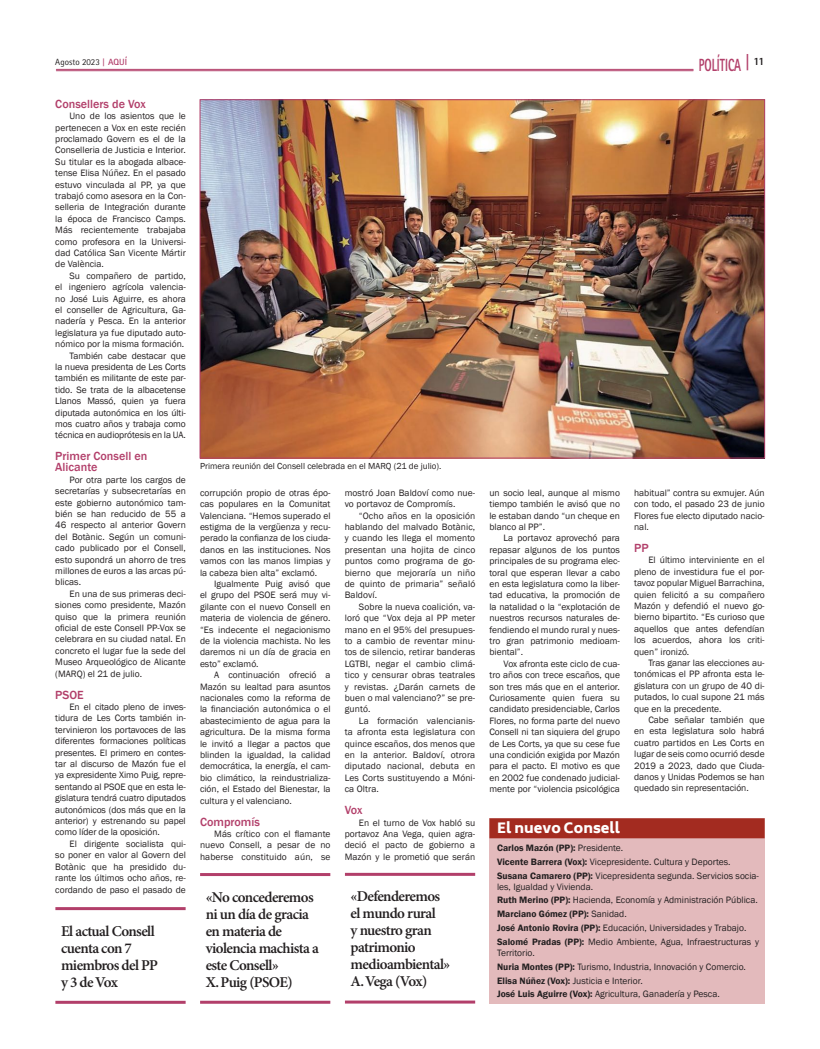
<style>
.page{position:relative;width:820px;height:1049px;background:#fff}
.page>*{position:absolute;margin:0;border:0;box-sizing:border-box;transform-origin:0 0}
.t1{font:800 17.6px "Rotis Sans Serif Std";color:#b23f6a;scale:.64 1}
.t2{font:600 15px/17px "Minion Pro";letter-spacing:-.04em;color:#231f20}
.t3{font:900 14px "Biryani";color:#fff}
.t4{font:500 12.1px/11px "Franklin Gothic";color:#b23f6a}
.t5{font:9.5px/11.4px "Franklin Gothic";color:#231f20;text-align:justify}
.t6{font:9px "Franklin Gothic";color:#231f20}
.t7{font:9px "Rotis Sans Serif Std";color:#231f20}
.s1{font-family:"Rotis Serif Std";font-weight:700;color:#b23f6a}
.s2{font-weight:700;color:#b23f6a}
.s3{font-size:18.2px}
.s4{font-weight:600}
</style>
<div class="page">
<hr style="left:56px;top:69px;width:637px;height:1px;background:#b23f6a">
<hr style="left:56px;top:71px;width:637px;height:1px;background:#b23f6a">
<hr style="left:55px;top:907px;width:130px;height:3px;background:#b23f6a">
<hr style="left:55px;top:1001px;width:130px;height:3px;background:#b23f6a">
<hr style="left:200px;top:873px;width:130px;height:3px;background:#b23f6a">
<hr style="left:200px;top:1001px;width:130px;height:3px;background:#b23f6a">
<hr style="left:345px;top:873px;width:130px;height:3px;background:#b23f6a">
<hr style="left:345px;top:1000px;width:130px;height:3px;background:#b23f6a">
<div style="left:489px;top:818px;width:275px;height:186px;background:#e3babc"></div>
<div style="left:489px;top:818px;width:275px;height:20px;background:#a32b20"></div>
<img style="left:201px;top:101px;width:561px;height:355px">
<p class="t7" style="left:55px;top:57px;width:73px">Agosto 2023 <span class="s1">|</span> <span class="s2">AQUÍ</span></p>
<h1 class="t1" style="left:698px;top:54px;width:104px">POLÍTICA <span class="s3">|</span> <sup>11</sup></h1>
<p class="t4" style="left:55px;top:98px;width:92px">Consellers de Vox</p>
<p class="t5" style="left:55px;top:110px;width:132px;text-indent:14px">Uno de los asientos que le pertenecen a Vox en este recién proclamado Govern es el de la Conselleria de Justicia e Interior.<br>Su titular es la abogada albace&shy;tense Elisa Núñez. En el pasado estuvo vinculada al PP, ya que trabajó como asesora en la Con&shy;selleria de Integración durante la época de Francisco Camps.<br>Más recientemente trabajaba como profesora en la Universi&shy;dad Católica San Vicente Mártir de València.</p>
<p class="t5" style="left:55px;top:270px;width:132px;text-align:right">Su compañero de partido,<br>el ingeniero agrícola valencia&shy;no José Luis Aguirre, es ahora el conseller de Agricultura, Ga&shy;nadería y Pesca. En la anterior legislatura ya fue diputado auto&shy;nómico por la misma formación.<br>También cabe destacar que<br>la nueva presidenta de Les Corts también es militante de este par&shy;tido. Se trata de la albacetense<br>Llanos Massó, quien ya fuera diputada autonómica en los últi&shy;mos cuatro años y trabaja como técnica en audioprótesis en la UA.</p>
<p class="t4" style="left:55px;top:451px;width:93px">Primer Consell en<br>Alicante</p>
<p class="t5" style="left:55px;top:474px;width:132px;text-indent:14px">Por otra parte los cargos de secretarías y subsecretarías en este gobierno autonómico tam&shy;bién se han reducido de 55 a 46 respecto al anterior Govern del Botànic. Según un comuni&shy;cado publicado por el Consell, esto supondrá un ahorro de tres millones de euros a las arcas pú&shy;blicas.</p>
<p class="t5" style="left:55px;top:588px;width:132px;text-indent:14px">En una de sus primeras deci&shy;siones como presidente, Mazón quiso que la primera reunión oficial de este Consell PP-Vox se celebrara en su ciudad natal. En concreto el lugar fue la sede del Museo Arqueológico de Alicante (MARQ) el 21 de julio.</p>
<p class="t4" style="left:55px;top:689px;width:30px">PSOE</p>
<p class="t5" style="left:55px;top:701px;width:132px;text-indent:14px">En el citado pleno de inves&shy;tidura de Les Corts también in&shy;tervinieron los portavoces de las diferentes formaciones políticas presentes. El primero en contes&shy;tar al discurso de Mazón fue el ya expresidente Ximo Puig, repre&shy;sentando al PSOE que en esta le&shy;gislatura tendrá cuatro diputados autonómicos (dos más que en la anterior) y estrenando su papel como líder de la oposición.</p>
<p class="t5" style="left:55px;top:838px;width:132px;text-indent:14px">El dirigente socialista qui&shy;so poner en valor al Govern del Botànic que ha presidido du&shy;rante los últimos ocho años, re&shy;cordando de paso el pasado de</p>
<h2 class="t2" style="left:61px;top:923px;width:98px">El actual Consell cuenta con 7 miembros del PP y 3 de Vox</h2>
<p class="t6" style="left:200px;top:461px;width:243px">Primera reunión del Consell celebrada en el MARQ (21 de julio).</p>
<p class="t5" style="left:200px;top:487px;width:132px">corrupción propio de otras épo&shy;cas populares en la Comunitat Valenciana. “Hemos superado el estigma de la vergüenza y recu&shy;perado la confianza de los ciuda&shy;danos en las instituciones. Nos vamos con las manos limpias y la cabeza bien alta” exclamó.</p>
<p class="t5" style="left:200px;top:578px;width:132px;text-indent:14px">Igualmente Puig avisó que el grupo del PSOE será muy vi&shy;gilante con el nuevo Consell en materia de violencia de género. “Es indecente el negacionismo de la violencia machista. No les daremos ni un día de gracia en esto” exclamó.</p>
<p class="t5" style="left:200px;top:669px;width:132px;text-indent:14px">A continuación ofreció a Mazón su lealtad para asuntos nacionales como la reforma de la financiación autonómica o el abastecimiento de agua para la agricultura. De la misma forma le invitó a llegar a pactos que blinden la igualdad, la calidad democrática, la energía, el cam&shy;bio climático, la reindustrializa&shy;ción, el Estado del Bienestar, la cultura y el valenciano.</p>
<p class="t4" style="left:200px;top:816px;width:61px">Compromís</p>
<p class="t5" style="left:200px;top:828px;width:132px;text-indent:14px">Más crítico con el flamante nuevo Consell, a pesar de no haberse constituido aún, se</p>
<p class="t5" style="left:344px;top:487px;width:132px">mostró Joan Baldoví como nue&shy;vo portavoz de Compromís.</p>
<p class="t5" style="left:344px;top:510px;width:132px;text-indent:14px">“Ocho años en la oposición hablando del malvado Botànic, y cuando les llega el momento presentan una hojita de cinco puntos como programa de go&shy;bierno que mejoraría un niño de quinto de primaria” señaló Baldoví.</p>
<p class="t5" style="left:344px;top:601px;width:132px;text-indent:14px">Sobre la nueva coalición, va&shy;loró que “Vox deja al PP meter mano en el 95% del presupues&shy;to a cambio de reventar minu&shy;tos de silencio, retirar banderas LGTBI, negar el cambio climá&shy;tico y censurar obras teatrales y revistas. ¿Darán carnets de buen o mal valenciano?” se pre&shy;guntó.</p>
<p class="t5" style="left:344px;top:715px;width:132px;text-indent:14px">La formación valencianis&shy;ta afronta esta legislatura con quince escaños, dos menos que en la anterior. Baldoví, otrora diputado nacional, debuta en Les Corts sustituyendo a Móni&shy;ca Oltra.</p>
<p class="t4" style="left:344px;top:805px;width:19px">Vox</p>
<p class="t5" style="left:344px;top:817px;width:132px;text-indent:14px">En el turno de Vox habló su portavoz Ana Vega, quien agra&shy;deció el pacto de gobierno a Mazón y le prometió que serán</p>
<h2 class="t2" style="left:206px;top:889px;width:114px">«No concederemos ni un día de gracia en materia de violencia machista a este Consell»<br>X. Puig (PSOE)</h2>
<h2 class="t2" style="left:350px;top:889px;width:101px">«Defenderemos el mundo rural<br>y nuestro gran patrimonio medioambiental»<br>A.Vega (Vox)</h2>
<p class="t5" style="left:489px;top:487px;width:132px">un socio leal, aunque al mismo tiempo también le avisó que no le estaban dando “un cheque en blanco al PP”.</p>
<p class="t5" style="left:489px;top:533px;width:132px;text-indent:14px">La portavoz aprovechó para repasar algunos de los puntos principales de su programa elec&shy;toral que esperan llevar a cabo en esta legislatura como la liber&shy;tad educativa, la promoción de la natalidad o la “explotación de nuestros recursos naturales de&shy;fendiendo el mundo rural y nues&shy;tro gran patrimonio medioam&shy;biental”.</p>
<p class="t5" style="left:489px;top:658px;width:132px;text-indent:14px">Vox afronta este ciclo de cua&shy;tro años con trece escaños, que son tres más que en el anterior.<br>Curiosamente quien fuera su candidato presidenciable, Carlos Flores, no forma parte del nuevo Consell ni tan siquiera del grupo de Les Corts, ya que su cese fue una condición exigida por Mazón para el pacto. El motivo es que en 2002 fue condenado judicial&shy;mente por “violencia psicológica</p>
<h3 class="t3" style="left:497px;top:820px;width:124px">El nuevo Consell</h3>
<p class="t5" style="left:634px;top:487px;width:132px">habitual” contra su exmujer. Aún con todo, el pasado 23 de junio Flores fue electo diputado nacio&shy;nal.</p>
<p class="t4" style="left:634px;top:542px;width:16px">PP</p>
<p class="t5" style="left:634px;top:555px;width:132px;text-indent:14px">El último interviniente en el pleno de investidura fue el por&shy;tavoz popular Miguel Barrachina, quien felicitó a su compañero Mazón y defendió el nuevo go&shy;bierno bipartito. “Es curioso que aquellos que antes defendían los acuerdos, ahora los criti&shy;quen” ironizó.</p>
<p class="t5" style="left:634px;top:657px;width:132px;text-indent:14px">Tras ganar las elecciones au&shy;tonómicas el PP afronta esta le&shy;gislatura con un grupo de 40 di&shy;putados, lo cual supone 21 más que en la precedente.</p>
<p class="t5" style="left:634px;top:714px;width:132px;text-indent:14px">Cabe señalar también que en esta legislatura solo habrá cuatro partidos en Les Corts en lugar de seis como ocurrió desde 2019 a 2023, dado que Ciuda&shy;danos y Unidas Podemos se han quedado sin representación.</p>
<p class="t5" style="left:497px;top:841px;width:263px;line-height:13.8px;text-align:left"><span class="s4">Carlos Mazón (PP):</span> Presidente.<br><span class="s4">Vicente Barrera (Vox):</span> Vicepresidente. Cultura y Deportes.<br><span class="s4">Susana Camarero (PP):</span> Vicepresidenta segunda. Servicios socia-</p>
<p class="t5" style="left:497px;top:880px;width:263px;line-height:13.8px;text-align:left">les, Igualdad y Vivienda.<br><span class="s4">Ruth Merino (PP):</span> Hacienda, Economía y Administración Pública.<br><span class="s4">Marciano Gómez (PP):</span> Sanidad.<br><span class="s4">José Antonio Rovira (PP):</span> Educación, Universidades y Trabajo.<br><span class="s4">Salomé Pradas (PP):</span> Medio Ambiente, Agua, Infraestructuras y</p>
<p class="t5" style="left:497px;top:946px;width:250px;line-height:13.8px;text-align:left">Territorio.<br><span class="s4">Nuria Montes (PP):</span> Turismo, Industria, Innovación y Comercio.<br><span class="s4">Elisa Núñez (Vox):</span> Justicia e Interior.<br><span class="s4">José Luis Aguirre (Vox):</span> Agricultura, Ganadería y Pesca.</p>
</div>
